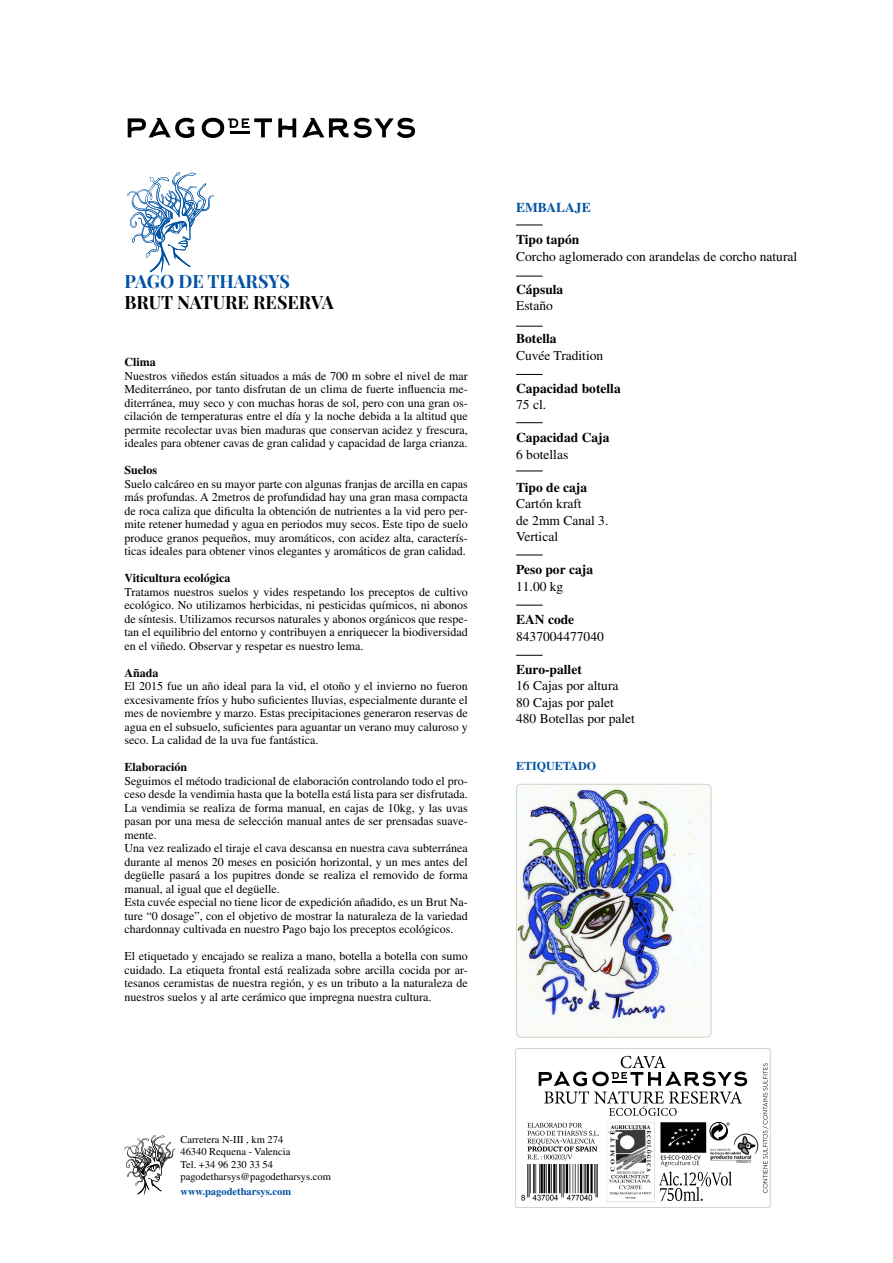
<style>
.page{position:relative;width:893px;height:1263px;background:#fff}
.page>*{position:absolute;margin:0;border:0;box-sizing:border-box;transform-origin:0 0}
.t1{font:700 18px "Playfair Display SC";color:#000}
.t2{font:700 18px "Playfair Display SC";letter-spacing:-.005em;color:#0052a2}
.t3{font:13.5px "Times LT Std";color:#000}
.t4{font:700 13.5px "Times LT Std";color:#000}
.t5{font:700 13.5px "Times LT Std";color:#0052a2}
.t6{font:12px/13.5px "Times LT Std";color:#000;text-align:justify}
.t7{font:700 12px "Times LT Std";color:#000}
.t8{font:700 12px "Times LT Std";color:#0052a2}
.t9{font:10.5px "Times LT Std";color:#000}
.t10{font:700 10.5px "Times LT Std";color:#0052a2}
</style>
<div class="page">
<svg style="left:128px;top:118px;width:66px;height:20px"></svg>
<svg style="left:278px;top:118px;width:18px;height:19px"></svg>
<svg style="left:302px;top:118px;width:113px;height:20px"></svg>
<svg style="left:202px;top:118px;width:70px;height:20px"></svg>
<hr style="left:230px;top:131px;width:20px;height:3px;background:#000">
<svg style="left:124px;top:1135px;width:51px;height:59px"></svg>
<svg style="left:516px;top:225px;width:27px;height:1px"></svg>
<svg style="left:516px;top:276px;width:27px;height:1px"></svg>
<svg style="left:516px;top:326px;width:27px;height:1px"></svg>
<svg style="left:516px;top:374px;width:27px;height:1px"></svg>
<svg style="left:516px;top:422px;width:27px;height:1px"></svg>
<svg style="left:516px;top:471px;width:27px;height:1px"></svg>
<svg style="left:516px;top:555px;width:27px;height:1px"></svg>
<svg style="left:516px;top:605px;width:27px;height:1px"></svg>
<svg style="left:516px;top:655px;width:27px;height:1px"></svg>
<svg style="left:128px;top:172px;width:86px;height:101px"></svg>
<img style="left:732px;top:1133px;width:27px;height:30px">
<div style="left:515px;top:1048px;width:255px;height:160px;border:1px solid #d6d0c9;border-radius:2px"></div>
<svg style="left:763px;top:1063px;width:5px;height:130px"></svg>
<svg style="left:527px;top:1123px;width:72px;height:38px"></svg>
<img style="left:521px;top:1164px;width:77px;height:37px">
<svg style="left:659px;top:1122px;width:73px;height:79px"></svg>
<img style="left:606px;top:1122px;width:49px;height:80px">
<svg style="left:610px;top:1185px;width:41px;height:14px"></svg>
<svg style="left:539px;top:1056px;width:208px;height:60px"></svg>
<img style="left:517px;top:784px;width:194px;height:253px">
<div style="left:516px;top:784px;width:195px;height:253px;border:1px solid #d6d0c9;border-radius:4px"></div>
<p class="t2" style="left:124px;top:270px;width:167px">PAGO DE THARSYS</p>
<p class="t1" style="left:124px;top:292px;width:211px">BRUT NATURE RESERVA</p>
<p class="t7" style="left:124px;top:355px;width:33px">Clima</p>
<p class="t6" style="left:124px;top:369px;width:345px">Nuestros viñedos están situados a más de 700 m sobre el nivel de mar Mediterráneo, por tanto disfrutan de un clima de fuerte influencia me&shy;diterránea, muy seco y con muchas horas de sol, pero con una gran os&shy;cilación de temperaturas entre el día y la noche debida a la altitud que permite recolectar uvas bien maduras que conservan acidez y frescura, ideales para obtener cavas de gran calidad y capacidad de larga crianza.</p>
<p class="t7" style="left:124px;top:463px;width:34px">Suelos</p>
<p class="t6" style="left:124px;top:477px;width:345px">Suelo calcáreo en su mayor parte con algunas franjas de arcilla en capas más profundas. A 2metros de profundidad hay una gran masa compacta de roca caliza que dificulta la obtención de nutrientes a la vid pero per&shy;mite retener humedad y agua en periodos muy secos. Este tipo de suelo produce granos pequeños, muy aromáticos, con acidez alta, caracterís&shy;ticas ideales para obtener vinos elegantes y aromáticos de gran calidad.</p>
<p class="t7" style="left:124px;top:571px;width:107px">Viticultura ecológica</p>
<p class="t6" style="left:124px;top:585px;width:345px">Tratamos nuestros suelos y vides respetando los preceptos de cultivo ecológico. No utilizamos herbicidas, ni pesticidas químicos, ni abonos de síntesis. Utilizamos recursos naturales y abonos orgánicos que respe&shy;tan el equilibrio del entorno y contribuyen a enriquecer la biodiversidad en el viñedo. Observar y respetar es nuestro lema.</p>
<p class="t7" style="left:124px;top:665px;width:36px">Añada</p>
<p class="t6" style="left:124px;top:679px;width:345px">El 2015 fue un año ideal para la vid, el otoño y el invierno no fueron excesivamente fríos y hubo suficientes lluvias, especialmente durante el mes de noviembre y marzo. Estas precipitaciones generaron reservas de agua en el subsuelo, suficientes para aguantar un verano muy caluroso y seco. La calidad de la uva fue fantástica.</p>
<p class="t7" style="left:124px;top:760px;width:64px">Elaboración</p>
<p class="t6" style="left:124px;top:774px;width:345px">Seguimos el método tradicional de elaboración controlando todo el pro&shy;ceso desde la vendimia hasta que la botella está lista para ser disfrutada.<br>La vendimia se realiza de forma manual, en cajas de 10kg, y las uvas pasan por una mesa de selección manual antes de ser prensadas suave&shy;mente.</p>
<p class="t6" style="left:124px;top:841px;width:345px">Una vez realizado el tiraje el cava descansa en nuestra cava subterránea durante al menos 20 meses en posición horizontal, y un mes antes del degüelle pasará a los pupitres donde se realiza el removido de forma manual, al igual que el degüelle.</p>
<p class="t6" style="left:124px;top:895px;width:345px">Esta cuvée especial no tiene licor de expedición añadido, es un Brut Na&shy;ture “0 dosage”, con el objetivo de mostrar la naturaleza de la variedad chardonnay cultivada en nuestro Pago bajo los preceptos ecológicos.</p>
<p class="t6" style="left:124px;top:949px;width:345px">El etiquetado y encajado se realiza a mano, botella a botella con sumo cuidado. La etiqueta frontal está realizada sobre arcilla cocida por ar&shy;tesanos ceramistas de nuestra región, y es un tributo a la naturaleza de nuestros suelos y al arte cerámico que impregna nuestra cultura.</p>
<p class="t5" style="left:516px;top:199px;width:76px">EMBALAJE</p>
<p class="t4" style="left:516px;top:232px;width:65px">Tipo tapón</p>
<p class="t3" style="left:516px;top:249px;width:283px">Corcho aglomerado con arandelas de corcho natural</p>
<p class="t4" style="left:516px;top:281px;width:49px">Cápsula</p>
<p class="t3" style="left:516px;top:298px;width:38px">Estaño</p>
<p class="t4" style="left:516px;top:331px;width:42px">Botella</p>
<p class="t3" style="left:516px;top:348px;width:89px">Cuvée Tradition</p>
<p class="t4" style="left:516px;top:380px;width:106px">Capacidad botella</p>
<p class="t3" style="left:516px;top:397px;width:31px">75 cl.</p>
<p class="t4" style="left:516px;top:430px;width:95px">Capacidad Caja</p>
<p class="t3" style="left:516px;top:447px;width:54px">6 botellas</p>
<p class="t4" style="left:516px;top:479px;width:73px">Tipo de caja</p>
<p class="t3" style="left:516px;top:496px;width:67px">Cartón kraft</p>
<p class="t3" style="left:516px;top:513px;width:94px">de 2mm Canal 3.</p>
<p class="t3" style="left:516px;top:529px;width:43px">Vertical</p>
<p class="t4" style="left:516px;top:562px;width:78px">Peso por caja</p>
<p class="t3" style="left:516px;top:579px;width:49px">11.00 kg</p>
<p class="t4" style="left:516px;top:611px;width:60px">EAN code</p>
<p class="t3" style="left:516px;top:628px;width:89px">8437004477040</p>
<p class="t4" style="left:516px;top:661px;width:67px">Euro-pallet</p>
<p class="t3" style="left:516px;top:678px;width:104px">16 Cajas por altura</p>
<p class="t3" style="left:516px;top:694px;width:99px">80 Cajas por palet</p>
<p class="t3" style="left:516px;top:711px;width:120px">480 Botellas por palet</p>
<p class="t8" style="left:516px;top:759px;width:82px">ETIQUETADO</p>
<p class="t9" style="left:180px;top:1133px;width:104px">Carretera N-III , km 274</p>
<p class="t9" style="left:180px;top:1146px;width:111px">46340 Requena - Valencia</p>
<p class="t9" style="left:180px;top:1158px;width:94px">Tel. +34 96 230 33 54</p>
<p class="t9" style="left:180px;top:1171px;width:152px">pagodetharsys@pagodetharsys.com</p>
<p class="t10" style="left:180px;top:1185px;width:112px">www.pagodetharsys.com</p>
</div>
